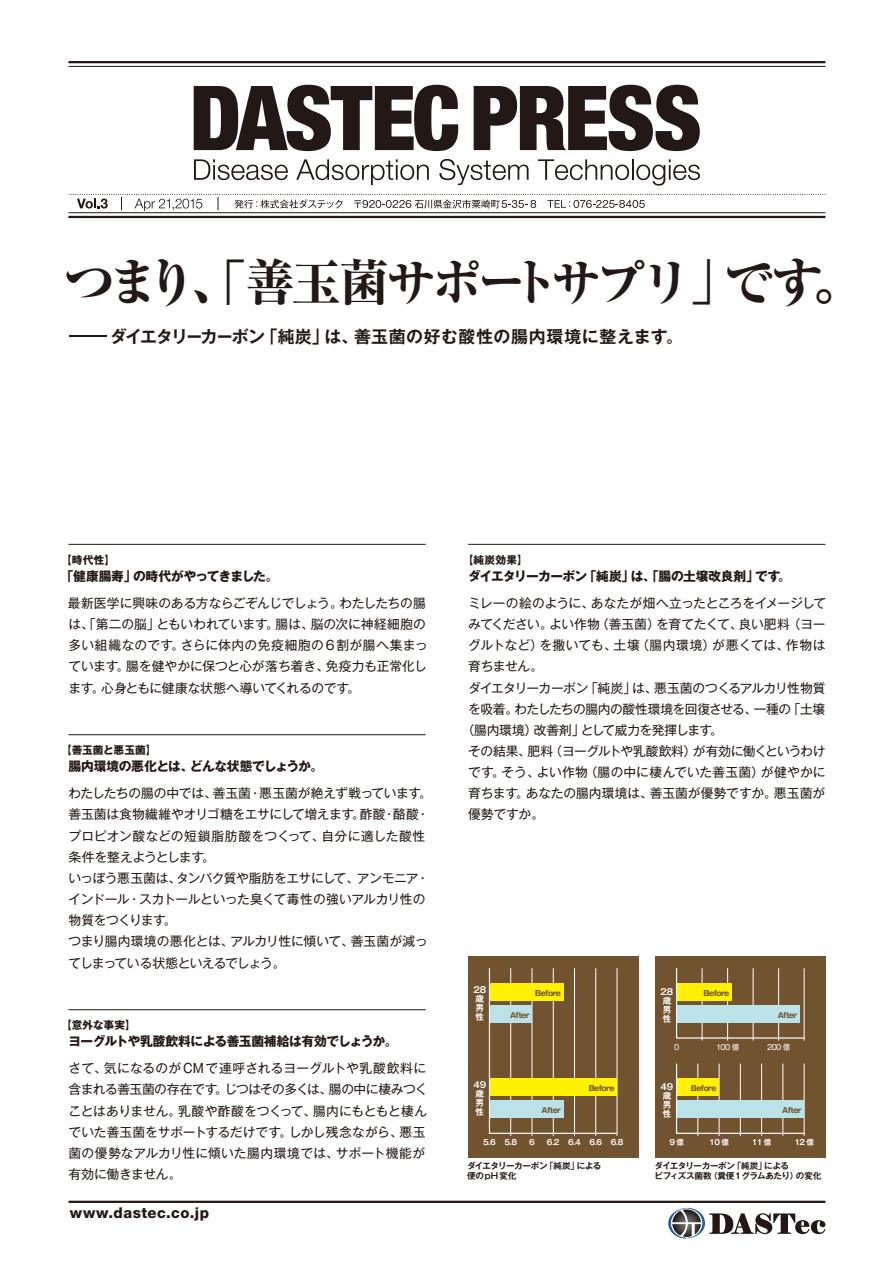
<style>
.page{position:relative;width:893px;height:1263px;background:#fff}
.page>*{position:absolute;margin:0;border:0;box-sizing:border-box;transform-origin:0 0}
.t1{font:800 49.95px "Ryumin Pr 5";letter-spacing:-.09em;color:#231815}
.t2{font:700 16.95px "Gothic MB101 Pr 5 De";letter-spacing:.01em;color:#231815}
.t3{font:800 14.85px "Helvetica Neue";letter-spacing:.03em;color:#231815}
.t4{font:12.75px/21.1px "Gothic MB101 Pr 5";letter-spacing:-.015em;color:#231815}
.t5{font:700 12.75px "Gothic MB101 Pr 5";letter-spacing:-.035em;color:#231815}
.t6{font:12.75px "Gothic MB101 Pr 5";letter-spacing:-.04em;color:#231815}
.t7{font:12.75px "Gothic MB101 Pr 5";letter-spacing:-.05em;color:#231815}
.t8{font:12.75px "Gothic MB101 Pr 5";letter-spacing:.015em;color:#231815}
.t9{font:12.75px "Gothic MB101 Pr 5";letter-spacing:.02em;color:#231815}
.t10{font:700 10.65px "Gothic MB101 Pr 5";letter-spacing:.01em;color:#231815}
.t11{font:700 8.55px/9.6px "Gothic MB101 Pr 5 De";letter-spacing:-.04em;color:#231815}
.t12{font:700 8.55px/9px "Gothic MB101 Pr 5 De";letter-spacing:-.03em;color:#fff}
.t13{font:700 7.5px "Gothic MB101 Pr 5";letter-spacing:-.075em;color:#725330}
.t14{font:700 7.5px "Gothic MB101 Pr 5 De";letter-spacing:-.075em;color:#fff}
.t15{font:7.5px "Gothic MB101 Pr 5";letter-spacing:-.075em;color:#fff}
.s1{font-family:"Gothic MB101 Pr 5";font-weight:400}
</style>
<div class="page">
<hr style="left:68px;top:1009px;width:358px;height:1px;background:#231815">
<hr style="left:68px;top:734px;width:358px;height:1px;background:#231815">
<hr style="left:468px;top:544px;width:357px;height:1px;background:#231815">
<hr style="left:68px;top:544px;width:358px;height:1px;background:#231815">
<div style="left:468px;top:956px;width:170px;height:202px;background:#725330"></div>
<hr style="left:510px;top:968px;width:1px;height:168px;background:#fff">
<hr style="left:532px;top:968px;width:1px;height:168px;background:#fff">
<hr style="left:553px;top:968px;width:1px;height:168px;background:#fff">
<hr style="left:574px;top:968px;width:1px;height:168px;background:#fff">
<hr style="left:595px;top:968px;width:1px;height:168px;background:#fff">
<hr style="left:617px;top:968px;width:1px;height:168px;background:#fff">
<svg style="left:488px;top:968px;width:130px;height:166px"></svg>
<div style="left:655px;top:956px;width:170px;height:202px;background:#725330"></div>
<hr style="left:697px;top:1063px;width:1px;height:73px;background:#fff">
<hr style="left:719px;top:1063px;width:1px;height:73px;background:#fff">
<hr style="left:740px;top:1063px;width:1px;height:73px;background:#fff">
<hr style="left:761px;top:1063px;width:1px;height:73px;background:#fff">
<hr style="left:782px;top:1063px;width:1px;height:73px;background:#fff">
<hr style="left:804px;top:1063px;width:1px;height:73px;background:#fff">
<hr style="left:804px;top:968px;width:1px;height:72px;background:#fff">
<hr style="left:778px;top:968px;width:1px;height:72px;background:#fff">
<hr style="left:753px;top:968px;width:1px;height:72px;background:#fff">
<hr style="left:727px;top:968px;width:1px;height:72px;background:#fff">
<hr style="left:702px;top:968px;width:1px;height:72px;background:#fff">
<svg style="left:676px;top:1063px;width:129px;height:71px"></svg>
<svg style="left:676px;top:968px;width:129px;height:71px"></svg>
<hr style="left:68px;top:66px;width:757px;height:1px;background:#231815">
<hr style="left:68px;top:61px;width:757px;height:2px;background:#231815">
<hr style="left:68px;top:212px;width:757px;height:1px;background:#231815">
<hr style="left:68px;top:216px;width:757px;height:2px;background:#231815">
<svg style="left:68px;top:194px;width:757px;height:17px"></svg>
<svg style="left:194px;top:85px;width:264px;height:66px"></svg>
<svg style="left:474px;top:85px;width:226px;height:66px"></svg>
<svg style="left:194px;top:159px;width:94px;height:21px"></svg>
<svg style="left:296px;top:159px;width:133px;height:26px"></svg>
<svg style="left:439px;top:159px;width:90px;height:26px"></svg>
<svg style="left:538px;top:159px;width:91px;height:21px"></svg>
<hr style="left:632px;top:159px;width:2px;height:21px;background:#231815">
<svg style="left:636px;top:159px;width:64px;height:27px"></svg>
<hr style="left:68px;top:1201px;width:757px;height:2px;background:#231815">
<svg style="left:668px;top:1208px;width:157px;height:30px"></svg>
<h1 class="t1" style="left:65px;top:243px;width:800px">つまり、「善玉菌サポートサプリ」です。</h1>
<h2 class="t2" style="left:63px;top:322px;width:622px"><span class="s1">－</span>ダイエタリーカーボン「純炭」は、善玉菌の好む酸性の腸内環境に整えます。</h2>
<p class="t10" style="left:61px;top:551px;width:56px">【時代性】</p>
<p class="t5" style="left:61px;top:565px;width:219px">「健康腸寿」の時代がやってきました。</p>
<p class="t4" style="left:68px;top:591px;width:361px">最新医学に興味のある方ならごぞんじでしょう。わたしたちの腸は、「第二の脳」ともいわれています。腸は、脳の次に神経細胞の多い組織なのです。さらに体内の免疫細胞の6割が腸へ集まっています。腸を健やかに保つと心が落ち着き、免疫力も正常化します。心身ともに健康な状態へ導いてくれるのです。</p>
<p class="t10" style="left:61px;top:741px;width:97px">【善玉菌と悪玉菌】</p>
<p class="t5" style="left:68px;top:756px;width:256px">腸内環境の悪化とは、どんな状態でしょうか。</p>
<p class="t4" style="left:68px;top:782px;width:365px">わたしたちの腸の中では、善玉菌・悪玉菌が絶えず戦っています。善玉菌は食物繊維やオリゴ糖をエサにして増えます。酢酸・酪酸・プロピオン酸などの短鎖脂肪酸をつくって、自分に適した酸性条件を整えようとします。<br>いっぽう悪玉菌は、タンパク質や脂肪をエサにして、アンモニア・インドール・スカトールといった臭くて毒性の強いアルカリ性の物質をつくります。<br>つまり腸内環境の悪化とは、アルカリ性に傾いて、善玉菌が減ってしまっている状態といえるでしょう。</p>
<p class="t10" style="left:61px;top:1016px;width:76px">【意外な事実】</p>
<p class="t5" style="left:68px;top:1031px;width:331px">ヨーグルトや乳酸飲料による善玉菌補給は有効でしょうか。</p>
<p class="t4" style="left:69px;top:1057px;width:361px">さて、気になるのがCMで連呼されるヨーグルトや乳酸飲料に含まれる善玉菌の存在です。じつはその多くは、腸の中に棲みつくことはありません。乳酸や酢酸をつくって、腸内にもともと棲んでいた善玉菌をサポートするだけです。しかし残念ながら、悪玉菌の優勢なアルカリ性に傾いた腸内環境では、サポート機能が有効に働きません。</p>
<p class="t3" style="left:70px;top:1204px;width:141px">www.dastec.co.jp</p>
<p class="t10" style="left:463px;top:551px;width:66px">【純炭効果】</p>
<p class="t5" style="left:468px;top:565px;width:324px">ダイエタリーカーボン「純炭」は、「腸の土壌改良剤」です。</p>
<p class="t4" style="left:468px;top:591px;width:359px">ミレーの絵のように、あなたが畑へ立ったところをイメージして</p>
<p class="t4" style="left:468px;top:613px;width:359px">みてください。よい作物（善玉菌）を育てたくて、良い肥料 （ヨー</p>
<p class="t8" style="left:468px;top:635px;width:359px">グルトなど）を撒いても、土壌（腸内環境）が悪くては、作物は</p>
<p class="t4" style="left:468px;top:655px;width:76px">育ちません。</p>
<p class="t7" style="left:468px;top:677px;width:359px">ダイエタリーカーボン「純炭」は、悪玉菌のつくるアルカリ性物質</p>
<p class="t6" style="left:468px;top:698px;width:359px">を吸着。わたしたちの腸内の酸性環境を回復させる、一種の「土壌</p>
<p class="t4" style="left:462px;top:718px;width:262px">（腸内環境）改善剤」として威力を発揮します。</p>
<p class="t6" style="left:468px;top:740px;width:359px">その結果、肥料（ヨーグルトや乳酸飲料）が有効に働くというわけ</p>
<p class="t9" style="left:468px;top:762px;width:359px">です。そう、よい作物（腸の中に棲んでいた善玉菌）が健やかに</p>
<p class="t4" style="left:468px;top:782px;width:358px">育ちます。あなたの腸内環境は、善玉菌が優勢ですか。悪玉菌が</p>
<p class="t4" style="left:468px;top:803px;width:77px">優勢ですか。</p>
<p class="t12" style="left:473px;top:984px;width:14px">28歳男性</p>
<p class="t13" style="left:535px;top:986px;width:27px">Before</p>
<p class="t13" style="left:510px;top:1008px;width:21px">After</p>
<p class="t12" style="left:661px;top:987px;width:14px">28歳男性</p>
<p class="t13" style="left:704px;top:986px;width:27px">Before</p>
<p class="t13" style="left:778px;top:1008px;width:21px">After</p>
<p class="t15" style="left:674px;top:1041px;width:7px">0</p>
<p class="t15" style="left:716px;top:1041px;width:25px">100 億</p>
<p class="t15" style="left:767px;top:1041px;width:25px">200 億</p>
<p class="t12" style="left:473px;top:1079px;width:14px">49歳男性</p>
<p class="t14" style="left:483px;top:1136px;width:35px">5.6 5.8</p>
<p class="t14" style="left:529px;top:1136px;width:7px">6</p>
<p class="t14" style="left:547px;top:1136px;width:78px">6.2 6.4 6.6 6.8</p>
<p class="t13" style="left:589px;top:1082px;width:27px">Before</p>
<p class="t13" style="left:542px;top:1104px;width:21px">After</p>
<p class="t12" style="left:661px;top:1082px;width:14px">49歳男性</p>
<p class="t14" style="left:669px;top:1136px;width:16px">9億</p>
<p class="t14" style="left:709px;top:1136px;width:21px">10 億</p>
<p class="t14" style="left:752px;top:1136px;width:21px">11 億</p>
<p class="t14" style="left:794px;top:1136px;width:21px">12 億</p>
<p class="t13" style="left:691px;top:1082px;width:27px">Before</p>
<p class="t13" style="left:782px;top:1104px;width:21px">After</p>
<p class="t11" style="left:467px;top:1161px;width:136px">ダイエタリーカーボン「純炭」による便のpH変化</p>
<p class="t11" style="left:654px;top:1161px;width:168px">ダイエタリーカーボン「純炭」による<br>ビフィズス菌数（糞便1グラムあたり）の変化</p>
</div>
